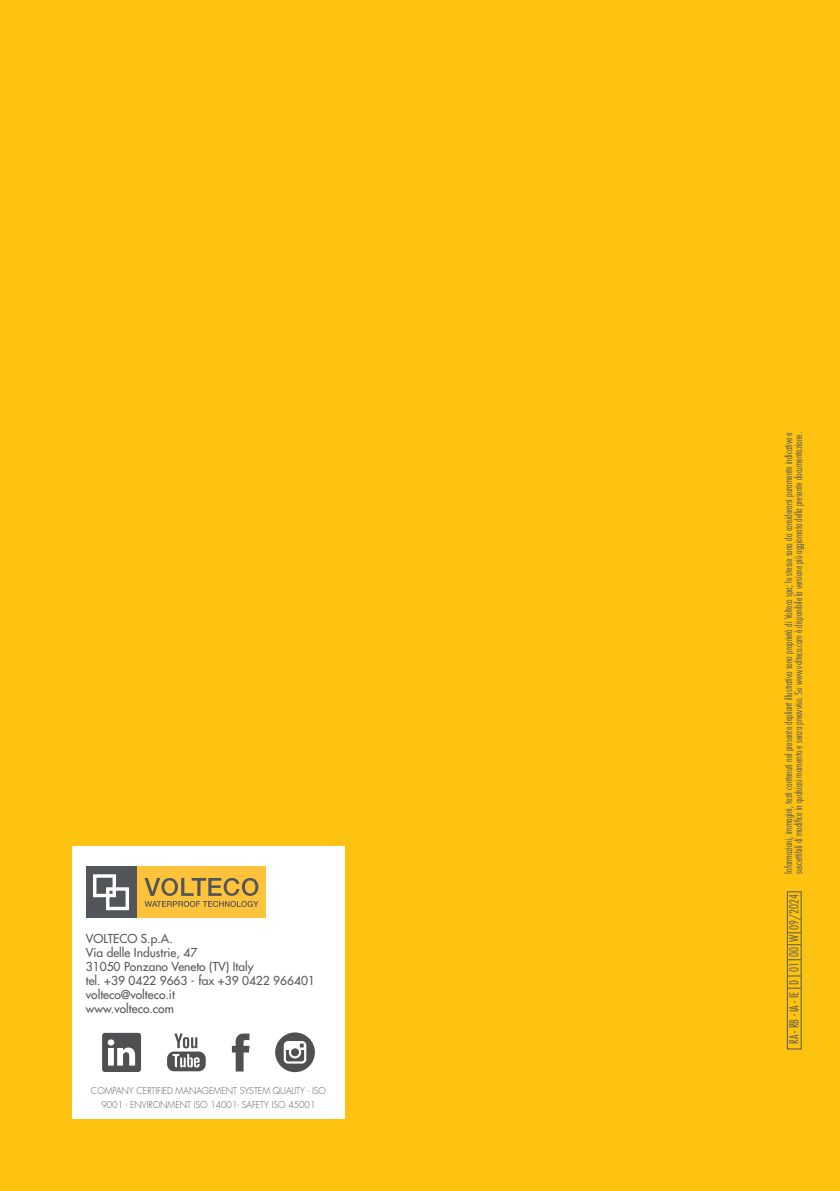
<style>
.page{position:relative;width:840px;height:1191px;background:#fff}
.page>*{position:absolute;margin:0;border:0;box-sizing:border-box;transform-origin:0 0}
.t1{font:500 12px/14px "Futura Std";color:#57585a}
.t2{font:300 condensed 12px "Futura Std";color:#57585a}
.t3{font:300 condensed 10px/10px "Futura Std";letter-spacing:-.005em;color:#57585a}
.t4{font:300 9.2px/14px "Futura Std";letter-spacing:-.005em;color:#57585a;text-align:center;scale:.95 1}
</style>
<div class="page">
<div style="left:0;top:0;width:839px;height:1191px;background:#fec210"></div>
<div style="left:786px;top:891px;width:15px;height:158px;border:1px solid #57585a"></div>
<svg style="left:787px;top:987px;width:13px;height:1px"></svg>
<svg style="left:786px;top:975px;width:14px;height:1px"></svg>
<svg style="left:787px;top:959px;width:13px;height:1px"></svg>
<svg style="left:787px;top:944px;width:13px;height:1px"></svg>
<svg style="left:786px;top:932px;width:14px;height:1px"></svg>
<div style="left:72px;top:846px;width:273px;height:273px;background:#fff"></div>
<div style="left:137px;top:866px;width:128px;height:52px;background:#fec33b"></div>
<div style="left:86px;top:866px;width:51px;height:52px;background:#52555a"></div>
<svg style="left:93px;top:874px;width:36px;height:36px"></svg>
<svg style="left:144px;top:878px;width:114px;height:29px"></svg>
<svg style="left:232px;top:1033px;width:17px;height:38px"></svg>
<svg style="left:102px;top:1032px;width:39px;height:40px"></svg>
<svg style="left:167px;top:1033px;width:38px;height:38px"></svg>
<svg style="left:275px;top:1032px;width:40px;height:40px"></svg>
<p class="t1" style="left:86px;top:931px;width:230px">VOLTECO S.p.A.<br>Via delle Industrie, 47<br>31050 Ponzano Veneto (TV) Italy<br>tel. +39 0422 9663 - fax +39 0422 966401 volteco@volteco.it<br>www.volteco.com</p>
<p class="t4" style="left:91px;top:1084px;width:249px">COMPANY CERTIFIED MANAGEMENT SYSTEM QUALITY - ISO<br>9001 - ENVIRONMENT ISO 14001- SAFETY ISO 45001</p>
<p class="t3" style="left:782px;top:873px;width:443px;rotate:-90deg">Informazioni, immagini, testi contenuti nel presente depliant illustrativo sono proprietà di Volteco spa; le stesse sono da considerarsi puramente indicative e suscettibili di modifica in qualsiasi momento e senza preavviso. Su www.volteco.com è disponibile la versione più aggiornata della presente documentazione.</p>
<p class="t2" style="left:786px;top:1044px;width:151px;rotate:-90deg">RA - RB - IA - IE D 01 00 W 09/2024</p>
</div>
